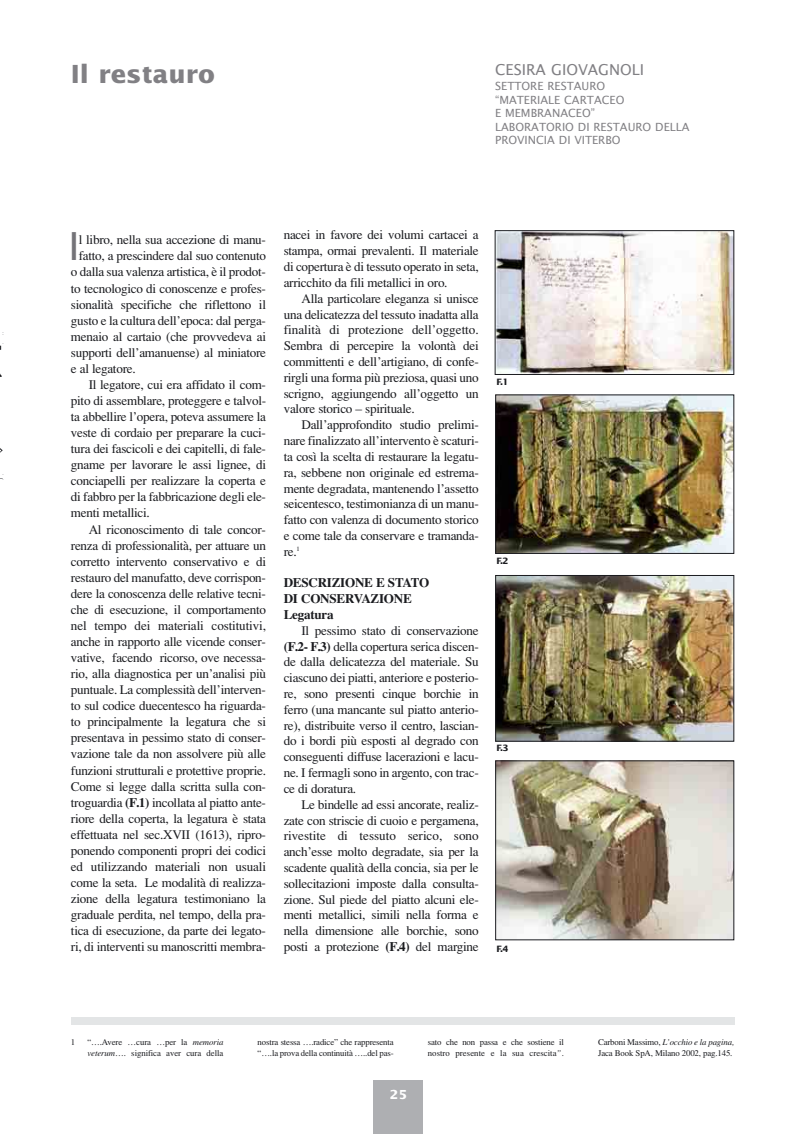
<style>
.page{position:relative;width:798px;height:1134px;background:#fff}
.page>*{position:absolute;margin:0;border:0;box-sizing:border-box;transform-origin:0 0}
.t1{font:38.62px "Lucida Sans";color:#747378}
.t2{font:700 25px "Lucida Sans";color:#818084}
.t3{font:15px "Lucida Sans";color:#818084}
.t4{font:13.12px/15.9px "Times";letter-spacing:-.02em;color:#1b1c20;text-align:justify}
.t5{font:700 13.12px/15.9px "Times";letter-spacing:-.02em;color:#1b1c20}
.t6{font:700 12.5px "Lucida Sans";color:#fff}
.t7{font:11.25px/13.5px "Lucida Sans";color:#818084}
.t8{font:8.75px/10.5px "Times";letter-spacing:-.015em;color:#1b1c20}
.t9{font:8.75px/10.5px "Times";letter-spacing:.005em;color:#1b1c20}
.t10{font:700 8.75px "Lucida Sans";color:#1b1c20}
.s1{font-weight:700}
.s2{font-style:italic}
</style>
<div class="page">
<div style="left:373px;top:1081px;width:50px;height:53px;background:#aeafb2"></div>
<div style="left:71px;top:1018px;width:662px;height:7px;background:#e3e5e6"></div>
<img style="left:497px;top:762px;width:234px;height:176px">
<div style="left:495px;top:760px;width:238px;height:180px;border:1px solid #1b1c20"></div>
<img style="left:496px;top:232px;width:235px;height:141px">
<div style="left:494px;top:230px;width:239px;height:145px;border:1px solid #1b1c20"></div>
<img style="left:497px;top:397px;width:234px;height:155px">
<div style="left:495px;top:395px;width:238px;height:159px;border:1px solid #1b1c20"></div>
<img style="left:497px;top:577px;width:234px;height:162px">
<div style="left:495px;top:575px;width:238px;height:166px;border:1px solid #1b1c20"></div>
<img style="left:0;top:332px;width:4px;height:148px">
<h2 class="t2" style="left:71px;top:64px;width:146px">Il restauro</h2>
<p class="t3" style="left:495px;top:64px;width:150px">CESIRA GIOVAGNOLI</p>
<p class="t7" style="left:495px;top:80px;width:196px">SETTORE RESTAURO<br>“MATERIALE CARTACEO<br>E MEMBRANACEO”<br>LABORATORIO DI RESTAURO DELLA<br>PROVINCIA DI VITERBO</p>
<h1 class="t1" style="left:69px;top:230px;width:13px">I</h1>
<p class="t4" style="left:79px;top:233px;width:189px">l libro, nella sua accezione di manu-</p>
<p class="t4" style="left:79px;top:249px;width:189px">fatto, a prescindere dal suo contenuto</p>
<p class="t4" style="left:71px;top:265px;width:196px">o dalla sua valenza artistica, è il prodot-</p>
<p class="t4" style="left:71px;top:281px;width:196px">to tecnologico di conoscenze e profes-</p>
<p class="t4" style="left:71px;top:297px;width:196px">sionalità specifiche che riflettono il</p>
<p class="t4" style="left:71px;top:314px;width:196px">gusto e la cultura dell’epoca: dal perga-</p>
<p class="t4" style="left:71px;top:330px;width:196px">menaio al cartaio (che provvedeva ai</p>
<p class="t4" style="left:71px;top:346px;width:196px">supporti dell’amanuense) al miniatore</p>
<p class="t4" style="left:71px;top:362px;width:66px">e al legatore.</p>
<p class="t4" style="left:89px;top:378px;width:179px">Il legatore, cui era affidato il com-</p>
<p class="t4" style="left:71px;top:394px;width:197px">pito di assemblare, proteggere e talvol-</p>
<p class="t4" style="left:71px;top:410px;width:196px">ta abbellire l’opera, poteva assumere la</p>
<p class="t4" style="left:71px;top:426px;width:196px">veste di cordaio per preparare la cuci-</p>
<p class="t4" style="left:71px;top:442px;width:196px">tura dei fascicoli e dei capitelli, di fale-</p>
<p class="t4" style="left:71px;top:458px;width:196px">gname per lavorare le assi lignee, di</p>
<p class="t4" style="left:71px;top:474px;width:196px">conciapelli per realizzare la coperta e</p>
<p class="t4" style="left:71px;top:490px;width:196px">di fabbro per la fabbricazione degli ele-</p>
<p class="t4" style="left:71px;top:506px;width:80px">menti metallici.</p>
<p class="t4" style="left:89px;top:522px;width:179px">Al riconoscimento di tale concor-</p>
<p class="t4" style="left:71px;top:538px;width:196px">renza di professionalità, per attuare un</p>
<p class="t4" style="left:71px;top:554px;width:196px">corretto intervento conservativo e di</p>
<p class="t4" style="left:71px;top:571px;width:196px">restauro del manufatto, deve corrispon-</p>
<p class="t4" style="left:71px;top:587px;width:196px">dere la conoscenza delle relative tecni-</p>
<p class="t4" style="left:71px;top:603px;width:196px">che di esecuzione, il comportamento</p>
<p class="t4" style="left:71px;top:619px;width:196px">nel tempo dei materiali costitutivi,</p>
<p class="t4" style="left:71px;top:635px;width:196px">anche in rapporto alle vicende conser-</p>
<p class="t4" style="left:71px;top:651px;width:196px">vative, facendo ricorso, ove necessa-</p>
<p class="t4" style="left:71px;top:667px;width:196px">rio, alla diagnostica per un’analisi più</p>
<p class="t4" style="left:71px;top:683px;width:196px">puntuale. La complessità dell’interven-</p>
<p class="t4" style="left:71px;top:699px;width:196px">to sul codice duecentesco ha riguarda-</p>
<p class="t4" style="left:71px;top:715px;width:196px">to principalmente la legatura che si</p>
<p class="t4" style="left:71px;top:731px;width:196px">presentava in pessimo stato di conser-</p>
<p class="t4" style="left:71px;top:747px;width:196px">vazione tale da non assolvere più alle</p>
<p class="t4" style="left:71px;top:763px;width:196px">funzioni strutturali e protettive proprie.</p>
<p class="t4" style="left:71px;top:779px;width:196px">Come si legge dalla scritta sulla con-</p>
<p class="t4" style="left:71px;top:795px;width:196px">troguardia <span class="s1">(F.1)</span> incollata al piatto ante-</p>
<p class="t4" style="left:71px;top:812px;width:196px">riore della coperta, la legatura è stata</p>
<p class="t4" style="left:71px;top:828px;width:196px">effettuata nel sec.XVII (1613), ripro-</p>
<p class="t4" style="left:71px;top:844px;width:196px">ponendo componenti propri dei codici</p>
<p class="t4" style="left:71px;top:860px;width:196px">ed utilizzando materiali non usuali</p>
<p class="t4" style="left:71px;top:876px;width:196px">come la seta. Le modalità di realizza-</p>
<p class="t4" style="left:71px;top:892px;width:196px">zione della legatura testimoniano la</p>
<p class="t4" style="left:71px;top:908px;width:196px">graduale perdita, nel tempo, della pra-</p>
<p class="t4" style="left:71px;top:924px;width:196px">tica di esecuzione, da parte dei legato-</p>
<p class="t4" style="left:71px;top:940px;width:196px">ri, di interventi su manoscritti membra-</p>
<p class="t4" style="left:283px;top:228px;width:196px">nacei in favore dei volumi cartacei a stampa, ormai prevalenti. Il materiale di copertura è di tessuto operato in seta, arricchito da fili metallici in oro.</p>
<p class="t4" style="left:283px;top:292px;width:196px;text-indent:18px">Alla particolare eleganza si unisce una delicatezza del tessuto inadatta alla finalità di protezione dell’oggetto.<br>Sembra di percepire la volontà dei committenti e dell’artigiano, di confe&shy;rirgli una forma più preziosa, quasi uno scrigno, aggiungendo all’oggetto un valore storico – spirituale.</p>
<p class="t4" style="left:283px;top:418px;width:196px;text-indent:18px">Dall’approfondito studio prelimi&shy;nare finalizzato all’intervento è scaturi&shy;ta così la scelta di restaurare la legatu&shy;ra, sebbene non originale ed estrema&shy;mente degradata, mantenendo l’assetto seicentesco, testimonianza di un manu&shy;fatto con valenza di documento storico e come tale da conservare e tramanda&shy;re.<sup>1</sup></p>
<p class="t5" style="left:283px;top:576px;width:147px">DESCRIZIONE E STATO<br>DI CONSERVAZIONE<br>Legatura</p>
<p class="t4" style="left:283px;top:624px;width:196px;text-indent:18px">Il pessimo stato di conservazione <span class="s1">(F.2- F.3)</span> della copertura serica discen&shy;de dalla delicatezza del materiale. Su ciascuno dei piatti, anteriore e posterio&shy;re, sono presenti cinque borchie in ferro (una mancante sul piatto anterio&shy;re), distribuite verso il centro, lascian&shy;do i bordi più esposti al degrado con conseguenti diffuse lacerazioni e lacu&shy;ne. I fermagli sono in argento, con trac&shy;ce di doratura.</p>
<p class="t4" style="left:283px;top:798px;width:196px;text-indent:18px">Le bindelle ad essi ancorate, realiz&shy;zate con striscie di cuoio e pergamena, rivestite di tessuto serico, sono anch’esse molto degradate, sia per la scadente qualità della concia, sia per le sollecitazioni imposte dalla consulta&shy;zione. Sul piede del piatto alcuni ele&shy;menti metallici, simili nella forma e nella dimensione alle borchie, sono posti a protezione <span class="s1">(F.4)</span> del margine</p>
<p class="t10" style="left:496px;top:378px;width:14px">F.1</p>
<p class="t10" style="left:496px;top:557px;width:14px">F.2</p>
<p class="t10" style="left:496px;top:745px;width:14px">F.3</p>
<p class="t10" style="left:496px;top:945px;width:14px">F.4</p>
<p class="t8" style="left:71px;top:1038px;width:6px">1</p>
<p class="t8" style="left:87px;top:1038px;width:137px">“….Avere …cura …per la <span class="s2">memoria veterum</span>…. significa aver cura della</p>
<p class="t8" style="left:257px;top:1038px;width:137px">nostra stessa ….radice” che rappresenta “….la prova della continuità …..del pas-</p>
<p class="t9" style="left:427px;top:1038px;width:137px">sato che non passa e che sostiene il nostro presente e la sua crescita<span class="s2">”.</span></p>
<p class="t6" style="left:389px;top:1089px;width:19px">25</p>
<p class="t8" style="left:598px;top:1038px;width:137px">Carboni Massimo, <span class="s2">L’occhio e la pagina,<br></span>Jaca Book SpA, Milano 2002, pag.145.</p>
</div>
